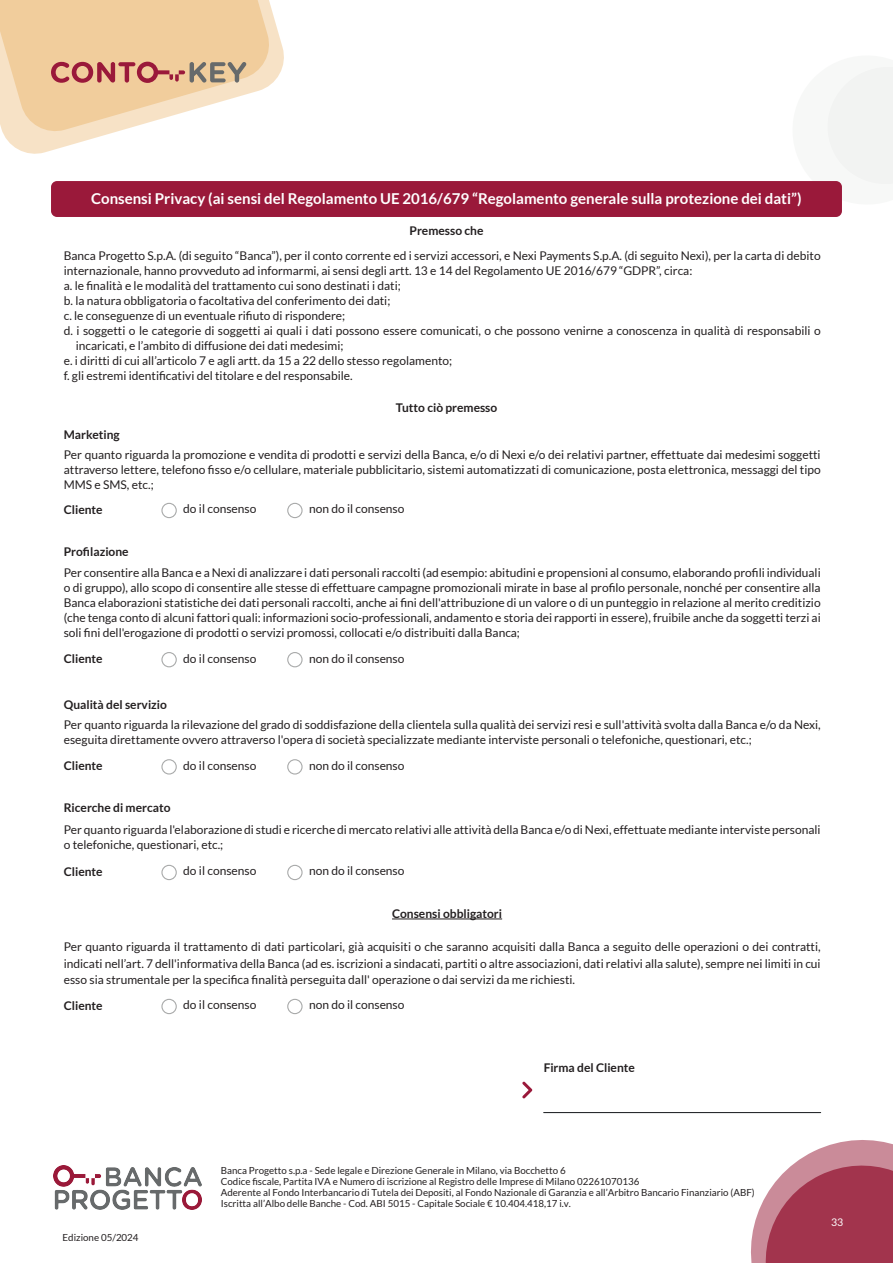
<style>
.page{position:relative;width:893px;height:1263px;background:#fff}
.page>*{position:absolute;margin:0;border:0;box-sizing:border-box;transform-origin:0 0}
.t1{font:700 15px "Lato";color:#fff}
.t2{font:12px/15px "Lato";color:#231f20;text-align:justify}
.t3{font:700 12px "Lato";color:#231f20}
.t4{font:10.5px "Lato";color:#fff}
.t5{font:9.75px/10.8px "Lato";color:#231f20}
.t6{font:9.75px "Lato";color:#231f20}
</style>
<div class="page">
<svg style="left:751px;top:1140px;width:142px;height:123px"></svg>
<div style="left:828px;top:67px;width:65px;height:118px;background:#f2f3f2"></div>
<svg style="left:0;top:0;width:284px;height:154px"></svg>
<img style="left:53px;top:1165px;width:148px;height:44px">
<div style="left:51px;top:181px;width:791px;height:36px;background:#9a193a;border-radius:6px"></div>
<hr style="left:392px;top:918px;width:110px;height:1px;background:#231f20">
<div style="left:161px;top:503px;width:16px;height:15px;border:1px solid #a9aaaa;border-radius:50%"></div>
<div style="left:287px;top:503px;width:16px;height:15px;border:1px solid #a9aaaa;border-radius:50%"></div>
<div style="left:161px;top:652px;width:16px;height:15px;border:1px solid #a9aaaa;border-radius:50%"></div>
<div style="left:287px;top:652px;width:16px;height:15px;border:1px solid #a9aaaa;border-radius:50%"></div>
<div style="left:161px;top:759px;width:16px;height:15px;border:1px solid #a9aaaa;border-radius:50%"></div>
<div style="left:287px;top:759px;width:16px;height:15px;border:1px solid #a9aaaa;border-radius:50%"></div>
<div style="left:161px;top:865px;width:16px;height:15px;border:1px solid #a9aaaa;border-radius:50%"></div>
<div style="left:287px;top:865px;width:16px;height:15px;border:1px solid #a9aaaa;border-radius:50%"></div>
<div style="left:161px;top:999px;width:16px;height:15px;border:1px solid #a9aaaa;border-radius:50%"></div>
<div style="left:287px;top:999px;width:16px;height:15px;border:1px solid #a9aaaa;border-radius:50%"></div>
<hr style="left:544px;top:1112px;width:277px;height:1px;background:#14171a">
<svg style="left:522px;top:1081px;width:10px;height:17px"></svg>
<p class="t1" style="left:91px;top:189px;width:712px">Consensi Privacy (ai sensi del Regolamento UE 2016/679 “Regolamento generale sulla protezione dei dati”)</p>
<p class="t3" style="left:410px;top:223px;width:75px">Premesso che</p>
<p class="t2" style="left:64px;top:248px;width:758px">Banca Progetto S.p.A. (di seguito “Banca”), per il conto corrente ed i servizi accessori, e Nexi Payments S.p.A. (di seguito Nexi), per la carta di debito</p>
<p class="t2" style="left:64px;top:263px;width:630px">internazionale, hanno provveduto ad informarmi, ai sensi degli artt. 13 e 14 del Regolamento UE 2016/679 “GDPR”, circa:</p>
<p class="t2" style="left:64px;top:278px;width:339px">a. le finalità e le modalità del trattamento cui sono destinati i dati;</p>
<p class="t2" style="left:64px;top:293px;width:328px">b. la natura obbligatoria o facoltativa del conferimento dei dati;</p>
<p class="t2" style="left:64px;top:308px;width:283px">c. le conseguenze di un eventuale rifiuto di rispondere;</p>
<p class="t2" style="left:64px;top:323px;width:758px">d. i soggetti o le categorie di soggetti ai quali i dati possono essere comunicati, o che possono venirne a conoscenza in qualità di responsabili o</p>
<p class="t2" style="left:76px;top:338px;width:269px">incaricati, e l’ambito di diffusione dei dati medesimi;</p>
<p class="t2" style="left:64px;top:353px;width:390px">e. i diritti di cui all’articolo 7 e agli artt. da 15 a 22 dello stesso regolamento;</p>
<p class="t2" style="left:64px;top:368px;width:290px">f. gli estremi identificativi del titolare e del responsabile.</p>
<p class="t3" style="left:64px;top:427px;width:57px">Marketing</p>
<p class="t3" style="left:396px;top:400px;width:103px">Tutto ciò premesso</p>
<p class="t2" style="left:64px;top:447px;width:758px">Per quanto riguarda la promozione e vendita di prodotti e servizi della Banca, e/o di Nexi e/o dei relativi partner, effettuate dai medesimi soggetti attraverso lettere, telefono fisso e/o cellulare, materiale pubblicitario, sistemi automatizzati di comunicazione, posta elettronica, messaggi del tipo MMS e SMS, etc.;</p>
<p class="t3" style="left:64px;top:502px;width:40px">Cliente</p>
<p class="t2" style="left:183px;top:501px;width:75px">do il consenso</p>
<p class="t2" style="left:309px;top:501px;width:97px">non do il consenso</p>
<p class="t3" style="left:64px;top:544px;width:66px">Profilazione</p>
<p class="t2" style="left:64px;top:564px;width:758px">Per consentire alla Banca e a Nexi di analizzare i dati personali raccolti (ad esempio: abitudini e propensioni al consumo, elaborando profili individuali o di gruppo), allo scopo di consentire alle stesse di effettuare campagne promozionali mirate in base al profilo personale, nonché per consentire alla Banca elaborazioni statistiche dei dati personali raccolti, anche ai fini dell'attribuzione di un valore o di un punteggio in relazione al merito creditizio (che tenga conto di alcuni fattori quali: informazioni socio-professionali, andamento e storia dei rapporti in essere), fruibile anche da soggetti terzi ai soli fini dell'erogazione di prodotti o servizi promossi, collocati e/o distribuiti dalla Banca;</p>
<p class="t3" style="left:64px;top:651px;width:40px">Cliente</p>
<p class="t2" style="left:183px;top:650px;width:75px">do il consenso</p>
<p class="t2" style="left:309px;top:650px;width:97px">non do il consenso</p>
<p class="t3" style="left:64px;top:697px;width:105px">Qualità del servizio</p>
<p class="t2" style="left:64px;top:717px;width:758px">Per quanto riguarda la rilevazione del grado di soddisfazione della clientela sulla qualità dei servizi resi e sull'attività svolta dalla Banca e/o da Nexi, eseguita direttamente ovvero attraverso l'opera di società specializzate mediante interviste personali o telefoniche, questionari, etc.;</p>
<p class="t3" style="left:64px;top:758px;width:40px">Cliente</p>
<p class="t2" style="left:183px;top:758px;width:75px">do il consenso</p>
<p class="t2" style="left:309px;top:758px;width:97px">non do il consenso</p>
<p class="t3" style="left:64px;top:800px;width:108px">Ricerche di mercato</p>
<p class="t2" style="left:64px;top:821px;width:758px">Per quanto riguarda l'elaborazione di studi e ricerche di mercato relativi alle attività della Banca e/o di Nexi, effettuate mediante interviste personali o telefoniche, questionari, etc.;</p>
<p class="t3" style="left:64px;top:864px;width:40px">Cliente</p>
<p class="t2" style="left:183px;top:863px;width:75px">do il consenso</p>
<p class="t2" style="left:309px;top:863px;width:97px">non do il consenso</p>
<p class="t3" style="left:392px;top:906px;width:112px">Consensi obbligatori</p>
<p class="t2" style="left:64px;top:938px;width:758px;line-height:16.5px">Per quanto riguarda il trattamento di dati particolari, già acquisiti o che saranno acquisiti dalla Banca a seguito delle operazioni o dei contratti, indicati nell’art. 7 dell'informativa della Banca (ad es. iscrizioni a sindacati, partiti o altre associazioni, dati relativi alla salute), sempre nei limiti in cui esso sia strumentale per la specifica finalità perseguita dall' operazione o dai servizi da me richiesti.</p>
<p class="t3" style="left:64px;top:998px;width:40px">Cliente</p>
<p class="t2" style="left:183px;top:997px;width:75px">do il consenso</p>
<p class="t2" style="left:309px;top:997px;width:97px">non do il consenso</p>
<p class="t3" style="left:544px;top:1060px;width:93px">Firma del Cliente</p>
<p class="t6" style="left:63px;top:1231px;width:78px">Edizione 05/2024</p>
<p class="t5" style="left:221px;top:1165px;width:536px">Banca Progetto s.p.a - Sede legale e Direzione Generale in Milano, via Bocchetto 6<br>Codice fiscale, Partita IVA e Numero di iscrizione al Registro delle Imprese di Milano 02261070136<br>Aderente al Fondo Interbancario di Tutela dei Depositi, al Fondo Nazionale di Garanzia e all’Arbitro Bancario Finanziario (ABF)<br>Iscritta all’Albo delle Banche - Cod. ABI 5015 - Capitale Sociale € 10.404.418,17 i.v.</p>
<p class="t4" style="left:831px;top:1216px;width:14px">33</p>
</div>
